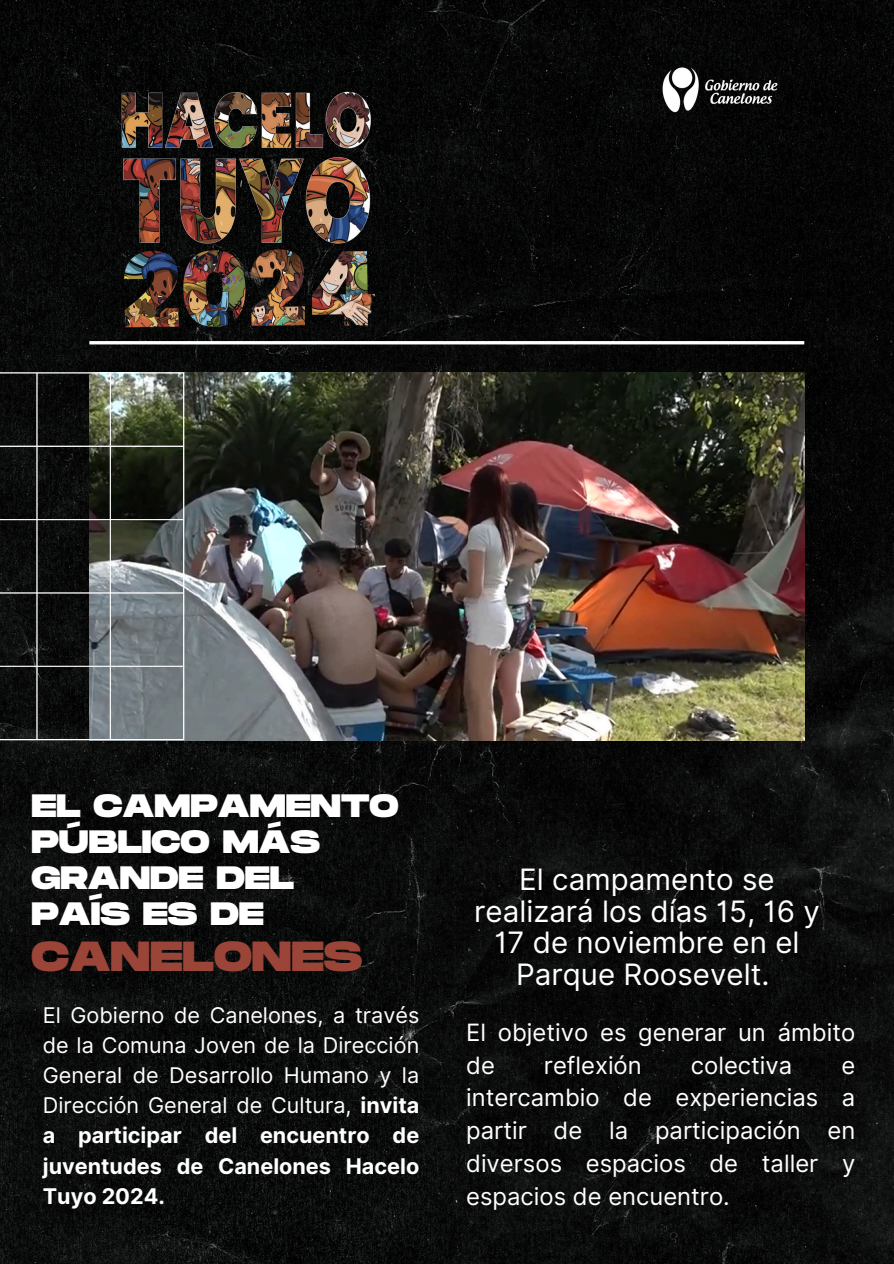
<style>
.page{position:relative;width:894px;height:1264px;background:#fff}
.page>*{position:absolute;margin:0;border:0;box-sizing:border-box;transform-origin:0 0}
.t1{font:800 42px "Monument Extended";color:#9b4539}
.t2{font:800 32.25px/36px "Monument Extended";color:#fff}
.t3{font:29.4px/32px "Inter";color:#fff;text-align:center}
.t4{font:23.85px/32.8px "Inter";color:#fff}
.t5{font:21.6px/30.2px "Inter";color:#fff;text-align:justify}
.s1{font-weight:700}
</style>
<div class="page">
<img style="left:0;top:0;width:893px;height:1263px">
<img style="left:184px;top:372px;width:620px;height:368px">
<hr style="left:89px;top:341px;width:715px;height:3px;background:#fff">
<svg style="left:0;top:372px;width:184px;height:368px"></svg>
<img style="left:647px;top:48px;width:144px;height:83px">
<img style="left:74px;top:0;width:345px;height:414px">
<p class="t2" style="left:31px;top:789px;width:368px">EL CAMPAMENTO<br>PÚBLICO MÁS<br>GRANDE DEL<br>PAÍS ES DE</p>
<h1 class="t1" style="left:31px;top:932px;width:332px">CANELONES</h1>
<h2 class="t5" style="left:43px;top:999px;width:378px">El Gobierno de Canelones, a través de la Comuna Joven de la Dirección General de Desarrollo Humano y la Dirección General de Cultura, <span class="s1">invita a participar del encuentro de juventudes de Canelones Hacelo Tuyo 2024.</span></h2>
<p class="t3" style="left:474px;top:862px;width:347px">El campamento se realizará los días 15, 16 y<br>17 de noviembre en el<br>Parque Roosevelt.</p>
<h3 class="t4" style="left:466px;top:1015px;width:390px">El objetivo es generar un ámbito de</h3>
<h3 class="t4" style="left:543px;top:1048px;width:99px">reflexión</h3>
<h3 class="t4" style="left:690px;top:1048px;width:103px">colectiva</h3>
<h3 class="t4" style="left:466px;top:1048px;width:390px;text-align:justify;text-indent:375px">e intercambio de experiencias a partir de la participación en diversos espacios de taller y espacios de encuentro.</h3>
</div>
